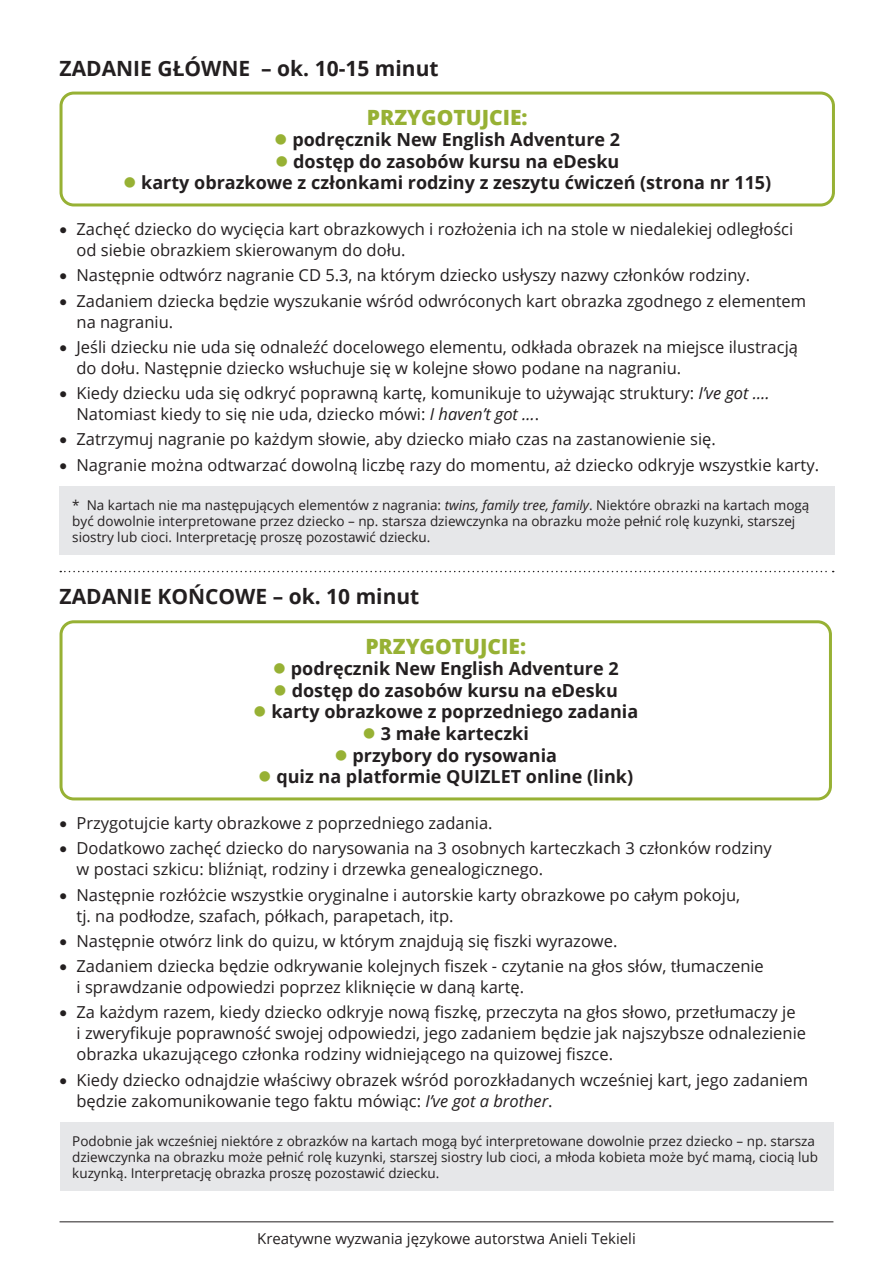
<style>
.page{position:relative;width:893px;height:1263px;background:#fff}
.page>*{position:absolute;margin:0;border:0;box-sizing:border-box;transform-origin:0 0}
.Normal__Web{font:700 21px "Open Sans";color:#231f20}
.Normal__Web-2{font:800 21px "Open Sans";color:#97b134}
.t1{font:700 18px "Open Sans";color:#231f20}
.Tekst_z_punktorami{font:16.5px/21px "Open Sans";color:#231f20}
.t2{font:15px "Open Sans";color:#231f20}
.t3{font:13.5px/16.2px "Open Sans";color:#231f20}
.s1{color:#97b134}
.s2{font-style:italic}
</style>
<div class="page">
<div style="left:60px;top:92px;width:775px;height:114px;border:3px solid #97b134;border-radius:13px"></div>
<div style="left:60px;top:620px;width:772px;height:180px;border:3px solid #97b134;border-radius:13px"></div>
<svg style="left:60px;top:571px;width:774px;height:1px"></svg>
<div style="left:60px;top:487px;width:775px;height:68px;background:#e6e7e9"></div>
<div style="left:60px;top:1122px;width:773px;height:69px;background:#e6e7e9"></div>
<hr style="left:60px;top:1221px;width:773px;height:1px;background:#231f20">
<p class="Normal__Web" style="left:60px;top:53px;width:381px">ZADANIE GŁÓWNE – ok. 10-15 minut</p>
<p class="Normal__Web-2" style="left:367px;top:101px;width:162px">PRZYGOTUJCIE:</p>
<p class="t1" style="left:274px;top:127px;width:347px"><span class="s1">●</span> podręcznik New English Adventure 2</p>
<p class="t1" style="left:275px;top:149px;width:346px"><span class="s1">●</span> dostęp do zasobów kursu na eDesku</p>
<p class="t1" style="left:123px;top:170px;width:650px"><span class="s1">●</span> karty obrazkowe z członkami rodziny z zeszytu ćwiczeń (strona nr 115)</p>
<p class="Tekst_z_punktorami" style="left:77px;top:218px;width:718px;text-indent:-17px">• Zachęć dziecko do wycięcia kart obrazkowych i rozłożenia ich na stole w niedalekiej odległości od siebie obrazkiem skierowanym do dołu.</p>
<p class="Tekst_z_punktorami" style="left:60px;top:264px;width:692px">• Następnie odtwórz nagranie CD 5.3, na którym dziecko usłyszy nazwy członków rodziny.</p>
<p class="Tekst_z_punktorami" style="left:77px;top:290px;width:731px;text-indent:-17px">• Zadaniem dziecka będzie wyszukanie wśród odwróconych kart obrazka zgodnego z elementem na nagraniu.</p>
<p class="Tekst_z_punktorami" style="left:77px;top:336px;width:723px;text-indent:-17px">• Jeśli dziecku nie uda się odnaleźć docelowego elementu, odkłada obrazek na miejsce ilustracją do dołu. Następnie dziecko wsłuchuje się w kolejne słowo podane na nagraniu.</p>
<p class="Tekst_z_punktorami" style="left:77px;top:382px;width:695px;text-indent:-17px">• Kiedy dziecku uda się odkryć poprawną kartę, komunikuje to używając struktury: <span class="s2">I’ve got ….<br></span>Natomiast kiedy to się nie uda, dziecko mówi: <span class="s2">I haven’t got …</span>.</p>
<p class="Tekst_z_punktorami" style="left:60px;top:428px;width:658px">• Zatrzymuj nagranie po każdym słowie, aby dziecko miało czas na zastanowienie się.</p>
<p class="Tekst_z_punktorami" style="left:60px;top:454px;width:761px">• Nagranie można odtwarzać dowolną liczbę razy do momentu, aż dziecko odkryje wszystkie karty.</p>
<p class="t3" style="left:72px;top:496px;width:739px">* Na kartach nie ma następujących elementów z nagrania: <span class="s2">twins, family tree, family</span>. Niektóre obrazki na kartach mogą być dowolnie interpretowane przez dziecko – np. starsza dziewczynka na obrazku może pełnić rolę kuzynki, starszej siostry lub cioci. Interpretację proszę pozostawić dziecku.</p>
<p class="Normal__Web" style="left:60px;top:582px;width:361px">ZADANIE KOŃCOWE – ok. 10 minut</p>
<p class="Normal__Web-2" style="left:365px;top:630px;width:162px">PRZYGOTUJCIE:</p>
<p class="t1" style="left:273px;top:656px;width:347px"><span class="s1">●</span> podręcznik New English Adventure 2</p>
<p class="t1" style="left:274px;top:677px;width:346px"><span class="s1">●</span> dostęp do zasobów kursu na eDesku</p>
<p class="t1" style="left:253px;top:699px;width:386px"><span class="s1">●</span> karty obrazkowe z poprzedniego zadania</p>
<p class="t1" style="left:363px;top:721px;width:168px"><span class="s1">●</span> 3 małe karteczki</p>
<p class="t1" style="left:334px;top:742px;width:224px"><span class="s1">●</span> przybory do rysowania</p>
<p class="t1" style="left:258px;top:764px;width:376px"><span class="s1">●</span> quiz na platformie QUIZLET online (link)</p>
<p class="Tekst_z_punktorami" style="left:60px;top:812px;width:435px">• Przygotujcie karty obrazkowe z poprzedniego zadania.</p>
<p class="Tekst_z_punktorami" style="left:77px;top:837px;width:697px;text-indent:-17px">• Dodatkowo zachęć dziecko do narysowania na 3 osobnych karteczkach 3 członków rodziny w postaci szkicu: bliźniąt, rodziny i drzewka genealogicznego.</p>
<p class="Tekst_z_punktorami" style="left:77px;top:884px;width:665px;text-indent:-17px">• Następnie rozłóżcie wszystkie oryginalne i autorskie karty obrazkowe po całym pokoju, tj. na podłodze, szafach, półkach, parapetach, itp.</p>
<p class="Tekst_z_punktorami" style="left:60px;top:930px;width:559px">• Następnie otwórz link do quizu, w którym znajdują się fiszki wyrazowe.</p>
<p class="Tekst_z_punktorami" style="left:77px;top:955px;width:689px;text-indent:-17px">• Zadaniem dziecka będzie odkrywanie kolejnych fiszek - czytanie na głos słów, tłumaczenie i sprawdzanie odpowiedzi poprzez kliknięcie w daną kartę.</p>
<p class="Tekst_z_punktorami" style="left:77px;top:1001px;width:731px;text-indent:-17px">• Za każdym razem, kiedy dziecko odkryje nową fiszkę, przeczyta na głos słowo, przetłumaczy je<br>i zweryfikuje poprawność swojej odpowiedzi, jego zadaniem będzie jak najszybsze odnalezienie obrazka ukazującego członka rodziny widniejącego na quizowej fiszce.</p>
<p class="Tekst_z_punktorami" style="left:77px;top:1069px;width:733px;text-indent:-17px">• Kiedy dziecko odnajdzie właściwy obrazek wśród porozkładanych wcześniej kart, jego zadaniem będzie zakomunikowanie tego faktu mówiąc: <span class="s2">I’ve got a brother</span>.</p>
<p class="t3" style="left:72px;top:1132px;width:747px">Podobnie jak wcześniej niektóre z obrazków na kartach mogą być interpretowane dowolnie przez dziecko – np. starsza dziewczynka na obrazku może pełnić rolę kuzynki, starszej siostry lub cioci, a młoda kobieta może być mamą, ciocią lub kuzynką. Interpretację obrazka proszę pozostawić dziecku.</p>
<p class="t2" style="left:257px;top:1228px;width:380px">Kreatywne wyzwania językowe autorstwa Anieli Tekieli</p>
</div>
